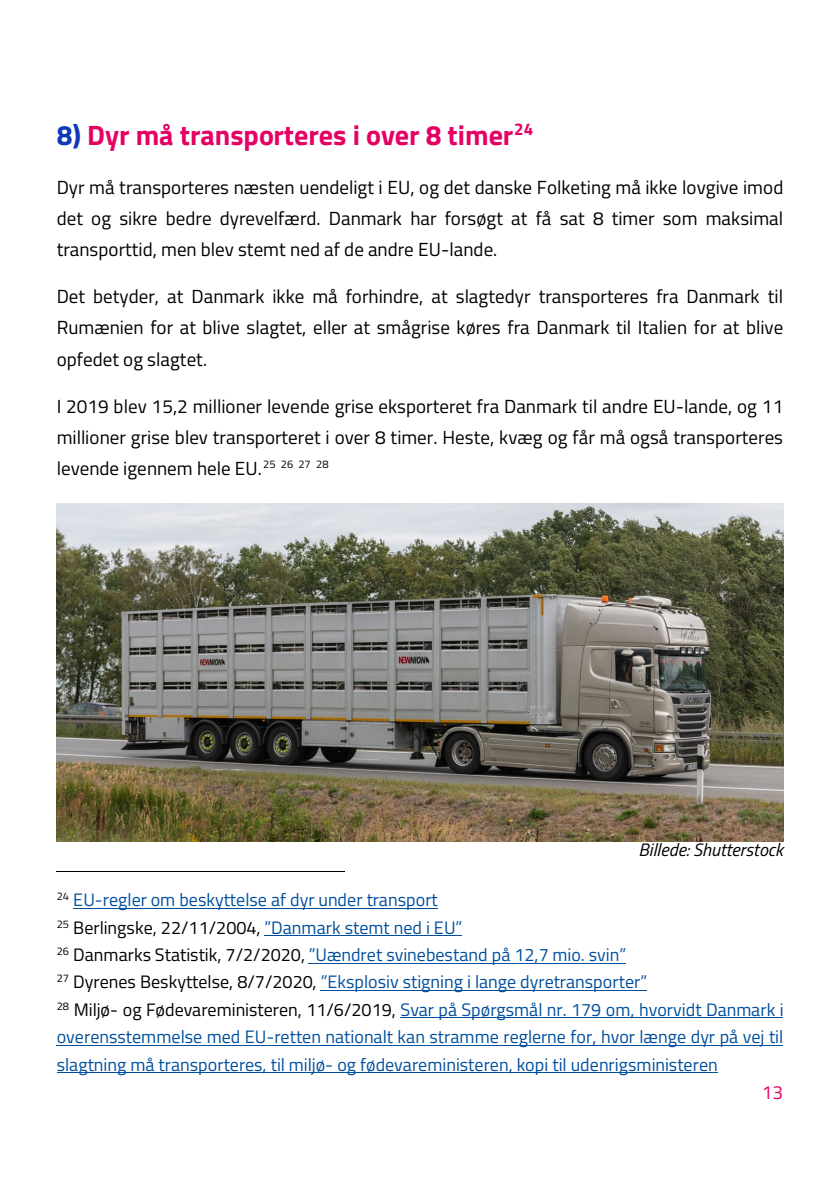
<style>
.page{position:relative;width:840px;height:1191px;background:#fff}
.page>*{position:absolute;margin:0;border:0;box-sizing:border-box;transform-origin:0 0}
.t1{font:700 28px "Titillium Web";color:#e60064}
.t2{font:19px/31.2px "Titillium Web";color:#000;text-align:justify}
.t3{font:19px "Titillium Web";color:#e60064}
.t4{font:18px/27.4px "Titillium Web";color:#004f9f}
.t5{font:italic 18px "Titillium Web";color:#000}
.s1{color:#0c3aba}
.s2{color:#000}
</style>
<div class="page">
<hr style="left:57px;top:871px;width:288px;height:1px;background:#000">
<hr style="left:73px;top:908px;width:364px;height:1px;background:#004f9f">
<hr style="left:264px;top:935px;width:198px;height:1px;background:#004f9f">
<hr style="left:308px;top:962px;width:317px;height:1px;background:#004f9f">
<hr style="left:320px;top:990px;width:326px;height:1px;background:#004f9f">
<hr style="left:400px;top:1017px;width:382px;height:1px;background:#004f9f">
<hr style="left:57px;top:1045px;width:725px;height:1px;background:#004f9f">
<hr style="left:57px;top:1072px;width:660px;height:1px;background:#004f9f">
<img style="left:57px;top:503px;width:725px;height:338px">
<h1 class="t1" style="left:57px;top:114px;width:478px"><span class="s1">8)</span> Dyr må transporteres i over 8 timer<sup>24</sup></h1>
<p class="t2" style="left:57px;top:171px;width:727px">Dyr må transporteres næsten uendeligt i EU, og det danske Folketing må ikke lovgive imod det og sikre bedre dyrevelfærd. Danmark har forsøgt at få sat 8 timer som maksimal transporttid, men blev stemt ned af de andre EU-lande.</p>
<p class="t2" style="left:57px;top:280px;width:728px">Det betyder, at Danmark ikke må forhindre, at slagtedyr transporteres fra Danmark til Rumænien for at blive slagtet, eller at smågrise køres fra Danmark til Italien for at blive opfedet og slagtet.</p>
<p class="t2" style="left:57px;top:390px;width:727px">I 2019 blev 15,2 millioner levende grise eksporteret fra Danmark til andre EU-lande, og 11 millioner grise blev transporteret i over 8 timer. Heste, kvæg og får må også transporteres levende igennem hele EU.<sup>25</sup> <sup>26</sup> <sup>27</sup> <sup>28</sup></p>
<p class="t5" style="left:638px;top:837px;width:146px">Billede: Shutterstock</p>
<p class="t4" style="left:57px;top:885px;width:728px"><sup>24</sup> EU-regler om beskyttelse af dyr under transport<br><sup>25</sup> <span class="s2">Berlingske, 22/11/2004,</span> ”Danmark stemt ned i EU”<br><sup>26</sup> <span class="s2">Danmarks Statistik, 7/2/2020,</span> ”Uændret svinebestand på 12,7 mio. svin”<br><sup>27</sup> <span class="s2">Dyrenes Beskyttelse, 8/7/2020,</span> ”Eksplosiv stigning i lange dyretransporter”<br><sup>28</sup> <span class="s2">Miljø- og Fødevareministeren, 11/6/2019,</span> Svar på Spørgsmål nr. 179 om, hvorvidt Danmark i overensstemmelse med EU-retten nationalt kan stramme reglerne for, hvor længe dyr på vej til slagtning må transporteres, til miljø- og fødevareministeren, kopi til udenrigsministeren</p>
<p class="t3" style="left:761px;top:1078px;width:23px">13</p>
</div>
